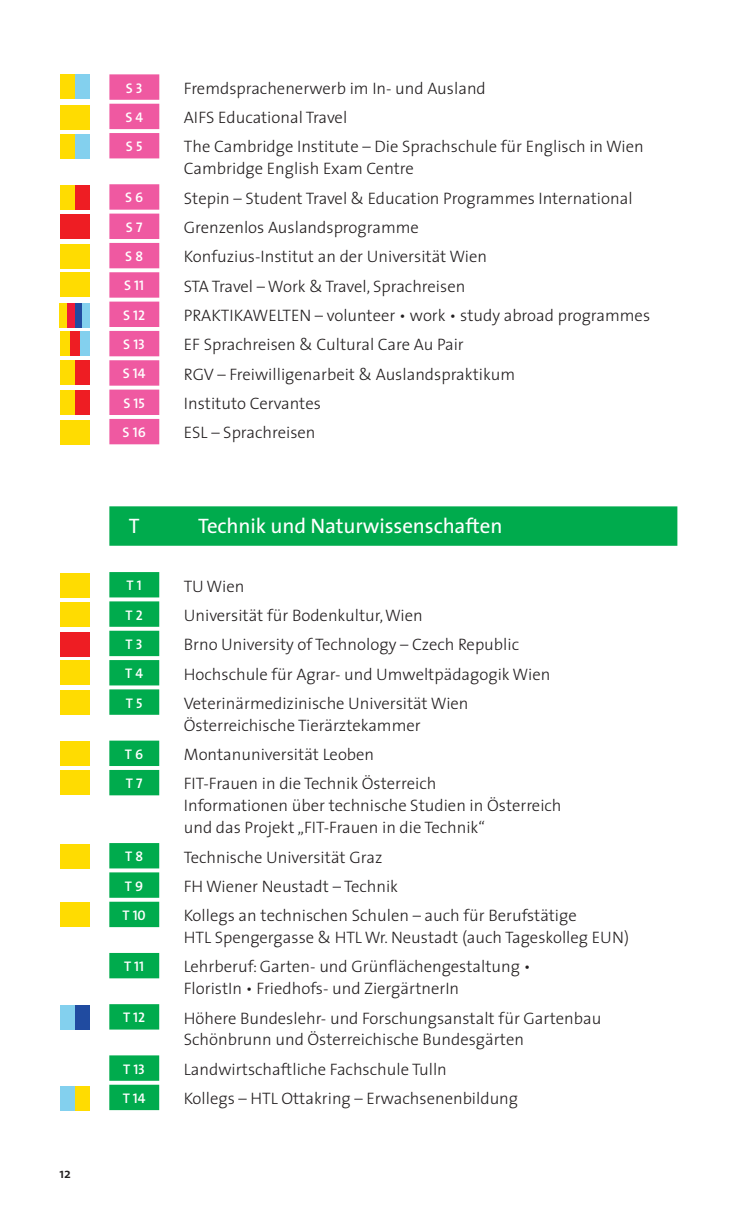
<style>
.page{position:relative;width:737px;height:1226px;background:#fff}
.page>*{position:absolute;margin:0;border:0;box-sizing:border-box;transform-origin:0 0}
.t1{font:21px "The Sans";letter-spacing:-.005em;color:#fff}
.t2{font:300 16.62px/21.9px "The Sans";color:#231f20}
.t3{font:14px "The Sans Semi Bold Caps";color:#fff}
.t4{font:600 14px "The Sans";color:#231f20}
</style>
<div class="page">
<div style="left:109px;top:74px;width:50px;height:26px;background:#ef59a1"></div>
<div style="left:109px;top:104px;width:50px;height:25px;background:#ef59a1"></div>
<div style="left:109px;top:133px;width:50px;height:25px;background:#ef59a1"></div>
<div style="left:109px;top:184px;width:50px;height:26px;background:#ef59a1"></div>
<div style="left:109px;top:213px;width:50px;height:26px;background:#ef59a1"></div>
<div style="left:109px;top:243px;width:50px;height:25px;background:#ef59a1"></div>
<div style="left:109px;top:272px;width:50px;height:25px;background:#ef59a1"></div>
<div style="left:109px;top:301px;width:50px;height:26px;background:#ef59a1"></div>
<div style="left:109px;top:331px;width:50px;height:25px;background:#ef59a1"></div>
<div style="left:109px;top:360px;width:50px;height:25px;background:#ef59a1"></div>
<div style="left:109px;top:389px;width:50px;height:26px;background:#ef59a1"></div>
<div style="left:109px;top:419px;width:50px;height:25px;background:#ef59a1"></div>
<div style="left:109px;top:506px;width:568px;height:39px;background:#00ab4d"></div>
<div style="left:109px;top:572px;width:50px;height:25px;background:#00ab4d"></div>
<div style="left:109px;top:601px;width:50px;height:25px;background:#00ab4d"></div>
<div style="left:109px;top:630px;width:50px;height:26px;background:#00ab4d"></div>
<div style="left:109px;top:660px;width:50px;height:25px;background:#00ab4d"></div>
<div style="left:109px;top:689px;width:50px;height:25px;background:#00ab4d"></div>
<div style="left:109px;top:740px;width:50px;height:26px;background:#00ab4d"></div>
<div style="left:109px;top:770px;width:50px;height:25px;background:#00ab4d"></div>
<div style="left:109px;top:843px;width:50px;height:25px;background:#00ab4d"></div>
<div style="left:109px;top:872px;width:50px;height:25px;background:#00ab4d"></div>
<div style="left:109px;top:901px;width:50px;height:26px;background:#00ab4d"></div>
<div style="left:109px;top:952px;width:50px;height:26px;background:#00ab4d"></div>
<div style="left:109px;top:1004px;width:50px;height:25px;background:#00ab4d"></div>
<div style="left:109px;top:1055px;width:50px;height:25px;background:#00ab4d"></div>
<div style="left:109px;top:1084px;width:50px;height:25px;background:#00ab4d"></div>
<div style="left:60px;top:74px;width:29px;height:25px;background:#ffdc01"></div>
<div style="left:75px;top:74px;width:14px;height:25px;background:#83d0ee"></div>
<div style="left:60px;top:105px;width:29px;height:25px;background:#ffdc01"></div>
<div style="left:60px;top:134px;width:29px;height:25px;background:#ffdc01"></div>
<div style="left:75px;top:134px;width:14px;height:25px;background:#83d0ee"></div>
<div style="left:60px;top:185px;width:29px;height:25px;background:#ffdc01"></div>
<div style="left:75px;top:185px;width:14px;height:25px;background:#ee1d23"></div>
<div style="left:60px;top:214px;width:29px;height:24px;background:#ee1d23"></div>
<div style="left:60px;top:243px;width:29px;height:25px;background:#ffdc01"></div>
<div style="left:60px;top:272px;width:29px;height:25px;background:#ffdc01"></div>
<div style="left:75px;top:303px;width:7px;height:24px;background:#204ba0"></div>
<div style="left:60px;top:303px;width:7px;height:24px;background:#ffdc01"></div>
<div style="left:67px;top:303px;width:8px;height:24px;background:#ed1a3a"></div>
<div style="left:82px;top:303px;width:7px;height:24px;background:#83d0ee"></div>
<div style="left:60px;top:331px;width:29px;height:25px;background:#83d0ee"></div>
<div style="left:60px;top:331px;width:10px;height:25px;background:#ffdc01"></div>
<div style="left:70px;top:331px;width:9px;height:25px;background:#ee1d23"></div>
<div style="left:60px;top:360px;width:29px;height:25px;background:#ffdc01"></div>
<div style="left:75px;top:360px;width:14px;height:25px;background:#ee1d23"></div>
<div style="left:60px;top:390px;width:29px;height:25px;background:#ffdc01"></div>
<div style="left:75px;top:390px;width:14px;height:25px;background:#ee1d23"></div>
<div style="left:60px;top:420px;width:29px;height:25px;background:#ffdc01"></div>
<div style="left:60px;top:572px;width:29px;height:25px;background:#ffdc01"></div>
<div style="left:60px;top:602px;width:29px;height:25px;background:#ffdc01"></div>
<div style="left:60px;top:631px;width:29px;height:25px;background:#ee1d23"></div>
<div style="left:60px;top:660px;width:29px;height:25px;background:#ffdc01"></div>
<div style="left:60px;top:689px;width:29px;height:25px;background:#ffdc01"></div>
<div style="left:60px;top:741px;width:29px;height:25px;background:#ffdc01"></div>
<div style="left:60px;top:770px;width:29px;height:25px;background:#ffdc01"></div>
<div style="left:60px;top:843px;width:29px;height:25px;background:#ffdc01"></div>
<div style="left:60px;top:901px;width:29px;height:25px;background:#ffdc01"></div>
<div style="left:60px;top:1005px;width:29px;height:25px;background:#83d0ee"></div>
<div style="left:75px;top:1005px;width:14px;height:25px;background:#204ba0"></div>
<div style="left:60px;top:1085px;width:29px;height:25px;background:#83d0ee"></div>
<div style="left:75px;top:1085px;width:14px;height:25px;background:#ffdc01"></div>
<p class="t4" style="left:60px;top:1167px;width:13px">12</p>
<p class="t3" style="left:126px;top:83px;width:18px">S 3</p>
<p class="t2" style="left:184px;top:79px;width:303px">Fremdsprachenerwerb im In- und Ausland</p>
<p class="t3" style="left:125px;top:112px;width:19px">S 4</p>
<p class="t2" style="left:184px;top:108px;width:165px">AIFS Educational Travel</p>
<p class="t3" style="left:126px;top:142px;width:18px">S 5</p>
<p class="t2" style="left:184px;top:137px;width:461px">The Cambridge Institute – Die Sprachschule für Englisch in Wien<br>Cambridge English Exam Centre</p>
<p class="t3" style="left:125px;top:193px;width:20px">S 6</p>
<p class="t2" style="left:184px;top:189px;width:450px">Stepin – Student Travel &amp; Education Programmes International</p>
<p class="t3" style="left:126px;top:222px;width:18px">S 7</p>
<p class="t2" style="left:184px;top:218px;width:236px">Grenzenlos Auslandsprogramme</p>
<p class="t3" style="left:125px;top:252px;width:19px">S 8</p>
<p class="t2" style="left:184px;top:247px;width:305px">Konfuzius-Institut an der Universität Wien</p>
<p class="t3" style="left:124px;top:281px;width:22px">S 11</p>
<p class="t2" style="left:184px;top:277px;width:283px">STA Travel – Work &amp; Travel, Sprachreisen</p>
<p class="t3" style="left:123px;top:310px;width:24px">S 12</p>
<p class="t2" style="left:184px;top:306px;width:468px">PRAKTIKAWELTEN – volunteer • work • study abroad programmes</p>
<p class="t3" style="left:123px;top:339px;width:23px">S 13</p>
<p class="t2" style="left:184px;top:335px;width:281px">EF Sprachreisen &amp; Cultural Care Au Pair</p>
<p class="t3" style="left:123px;top:369px;width:24px">S 14</p>
<p class="t2" style="left:184px;top:365px;width:333px">RGV – Freiwilligenarbeit &amp; Auslandspraktikum</p>
<p class="t3" style="left:123px;top:398px;width:23px">S 15</p>
<p class="t2" style="left:184px;top:394px;width:138px">Instituto Cervantes</p>
<p class="t3" style="left:123px;top:427px;width:25px">S 16</p>
<p class="t2" style="left:184px;top:423px;width:133px">ESL – Sprachreisen</p>
<p class="t1" style="left:129px;top:517px;width:12px">T</p>
<p class="t1" style="left:198px;top:517px;width:306px">Technik und Naturwissenschaften</p>
<p class="t3" style="left:127px;top:580px;width:17px">T 1</p>
<p class="t2" style="left:184px;top:576px;width:62px">TU Wien</p>
<p class="t3" style="left:125px;top:610px;width:19px">T 2</p>
<p class="t2" style="left:184px;top:606px;width:240px">Universität für Bodenkultur, Wien</p>
<p class="t3" style="left:126px;top:639px;width:19px">T 3</p>
<p class="t2" style="left:184px;top:635px;width:337px">Brno University of Technology – Czech Republic</p>
<p class="t3" style="left:125px;top:668px;width:19px">T 4</p>
<p class="t2" style="left:184px;top:664px;width:368px">Hochschule für Agrar- und Umweltpädagogik Wien</p>
<p class="t3" style="left:126px;top:698px;width:18px">T 5</p>
<p class="t2" style="left:184px;top:694px;width:286px">Veterinärmedizinische Universität Wien<br>Österreichische Tierärztekammer</p>
<p class="t3" style="left:125px;top:749px;width:20px">T 6</p>
<p class="t2" style="left:184px;top:745px;width:192px">Montanuniversität Leoben</p>
<p class="t3" style="left:126px;top:778px;width:18px">T 7</p>
<p class="t2" style="left:184px;top:774px;width:379px">FIT-Frauen in die Technik Österreich<br>Informationen über technische Studien in Österreich und das Projekt „FIT-Frauen in die Technik“</p>
<p class="t3" style="left:125px;top:851px;width:19px">T 8</p>
<p class="t2" style="left:184px;top:847px;width:200px">Technische Universität Graz</p>
<p class="t3" style="left:125px;top:881px;width:20px">T 9</p>
<p class="t2" style="left:184px;top:876px;width:216px">FH Wiener Neustadt – Technik</p>
<p class="t3" style="left:122px;top:910px;width:25px">T 10</p>
<p class="t2" style="left:184px;top:906px;width:447px">Kollegs an technischen Schulen – auch für Berufstätige<br>HTL Spengergasse &amp; HTL Wr. Neustadt (auch Tageskolleg EUN)</p>
<p class="t3" style="left:124px;top:961px;width:22px">T 11</p>
<p class="t2" style="left:184px;top:957px;width:348px">Lehrberuf: Garten- und Grünflächengestaltung •<br>FloristIn • Friedhofs- und ZiergärtnerIn</p>
<p class="t3" style="left:123px;top:1012px;width:24px">T 12</p>
<p class="t2" style="left:184px;top:1008px;width:419px">Höhere Bundeslehr- und Forschungsanstalt für Gartenbau<br>Schönbrunn und Österreichische Bundesgärten</p>
<p class="t3" style="left:123px;top:1064px;width:24px">T 13</p>
<p class="t2" style="left:184px;top:1059px;width:265px">Landwirtschaftliche Fachschule Tulln</p>
<p class="t3" style="left:123px;top:1093px;width:24px">T 14</p>
<p class="t2" style="left:184px;top:1089px;width:336px">Kollegs – HTL Ottakring – Erwachsenenbildung</p>
</div>
